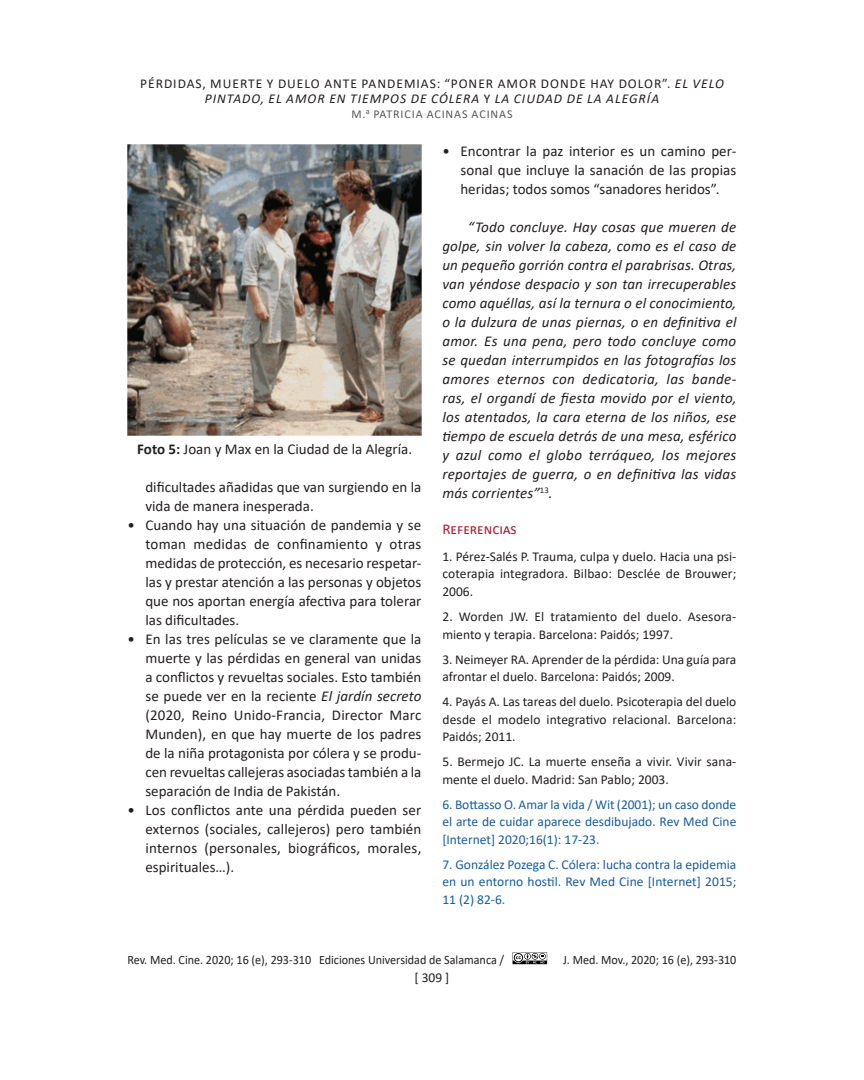
<style>
.page{position:relative;width:864px;height:1080px;background:#fff}
.page>*{position:absolute;margin:0;border:0;box-sizing:border-box;transform-origin:0 0}
.FigureCaption{font:15px/19px "Calibri";letter-spacing:.005em;color:#231f20;text-align:justify}
.body{font:italic 15px/19px "Calibri";letter-spacing:.01em;color:#231f20;text-align:justify}
.ref-head{font:15px "Calibri";color:#a31f35}
.references{font:13.5px/17.5px "Calibri";letter-spacing:.005em;color:#231f20}
.references-2{font:13.5px/17.5px "Calibri";color:#175d9e;text-align:justify}
.references-3{font:13.5px/15px "Calibri";letter-spacing:.075em;color:#231f20;text-align:center}
.t1{font:12.75px "Calibri";color:#231f20;scale:.95 1}
.t2{font:12px "Calibri";letter-spacing:.075em;color:#57585a}
.s1{font-style:italic}
.s2{font-weight:700}
</style>
<div class="page">
<svg style="left:513px;top:952px;width:34px;height:12px"></svg>
<img style="left:128px;top:145px;width:294px;height:291px">
<p class="references-3" style="left:140px;top:75px;width:585px">PÉRDIDAS, MUERTE Y DUELO ANTE PANDEMIAS: “PONER AMOR DONDE HAY DOLOR”. <span class="s1">EL VELO<br>PINTADO, EL AMOR EN TIEMPOS DE CÓLERA</span> Y <span class="s1">LA CIUDAD DE LA ALEGRÍA</span></p>
<p class="t2" style="left:351px;top:105px;width:163px">M.<sup>a</sup> PATRICIA ACINAS ACINAS</p>
<p class="FigureCaption" style="left:137px;top:439px;width:276px"><span class="s2">Foto 5:</span> Joan y Max en la Ciudad de la Alegría.</p>
<p class="FigureCaption" style="left:145px;top:477px;width:277px">dificultades añadidas que van surgiendo en la vida de manera inesperada.</p>
<p class="FigureCaption" style="left:145px;top:515px;width:278px;text-indent:-18px">• Cuando hay una situación de pandemia y se toman medidas de confinamiento y otras medidas de protección, es necesario respetar&shy;las y prestar atención a las personas y objetos que nos aportan energía afectiva para tolerar las dificultades.</p>
<p class="FigureCaption" style="left:145px;top:629px;width:277px;text-indent:-18px">• En las tres películas se ve claramente que la muerte y las pérdidas en general van unidas a conflictos y revueltas sociales. Esto también se puede ver en la reciente <span class="s1">El jardín secreto </span>(2020, Reino Unido-Francia, Director Marc Munden), en que hay muerte de los padres de la niña protagonista por cólera y se produ&shy;cen revueltas callejeras asociadas también a la separación de India de Pakistán.</p>
<p class="FigureCaption" style="left:145px;top:801px;width:278px;text-indent:-18px">• Los conflictos ante una pérdida pueden ser externos (sociales, callejeros) pero también internos (personales, biográficos, morales, espirituales…).</p>
<p class="FigureCaption" style="left:460px;top:141px;width:277px;text-indent:-18px">• Encontrar la paz interior es un camino per&shy;sonal que incluye la sanación de las propias heridas; todos somos “sanadores heridos”.</p>
<p class="body" style="left:442px;top:217px;width:296px;text-indent:26px">“Todo concluye. Hay cosas que mueren de golpe, sin volver la cabeza, como es el caso de un pequeño gorrión contra el parabrisas. Otras, van yéndose despacio y son tan irrecuperables como aquéllas, así la ternura o el conocimiento, o la dulzura de unas piernas, o en definitiva el amor. Es una pena, pero todo concluye como se quedan interrumpidos en las fotografías los amores eternos con dedicatoria, las bande&shy;ras, el organdí de fiesta movido por el viento, los atentados, la cara eterna de los niños, ese tiempo de escuela detrás de una mesa, esférico y azul como el globo terráqueo, los mejores reportajes de guerra, o en definitiva las vidas más corrientes”<sup>13</sup>.</p>
<p class="ref-head" style="left:442px;top:519px;width:76px">Referencias</p>
<p class="references" style="left:442px;top:547px;width:295px;text-align:justify">1. Pérez-Salés P. Trauma, culpa y duelo. Hacia una psi&shy;coterapia integradora. Bilbao: Desclée de Brouwer; 2006.</p>
<p class="references" style="left:442px;top:607px;width:295px">2. Worden JW. El tratamiento del duelo. Asesora&shy;miento y terapia. Barcelona: Paidós; 1997.</p>
<p class="references" style="left:442px;top:650px;width:295px">3. Neimeyer RA. Aprender de la pérdida: Una guía para afrontar el duelo. Barcelona: Paidós; 2009.</p>
<p class="references" style="left:442px;top:693px;width:296px;text-align:justify">4. Payás A. Las tareas del duelo. Psicoterapia del duelo desde el modelo integrativo relacional. Barcelona:<br>Paidós; 2011.</p>
<p class="references" style="left:442px;top:753px;width:295px">5. Bermejo JC. La muerte enseña a vivir. Vivir sana&shy;mente el duelo. Madrid: San Pablo; 2003.</p>
<p class="references-2" style="left:442px;top:795px;width:295px">6. Bottasso O. Amar la vida / Wit (2001); un caso donde el arte de cuidar aparece desdibujado. Rev Med Cine [Internet] 2020;16(1): 17-23.</p>
<p class="references-2" style="left:442px;top:855px;width:296px">7. González Pozega C. Cólera: lucha contra la epidemia en un entorno hostil. Rev Med Cine [Internet] 2015; 11 (2) 82-6.</p>
<p class="t1" style="left:127px;top:951px;width:398px">Rev. Med. Cine. 2020; 16 (e), 293-310 Ediciones Universidad de Salamanca /</p>
<p class="t1" style="left:563px;top:951px;width:184px">J. Med. Mov., 2020; 16 (e), 293-310</p>
<p class="references" style="left:414px;top:969px;width:36px">[ 309 ]</p>
</div>
